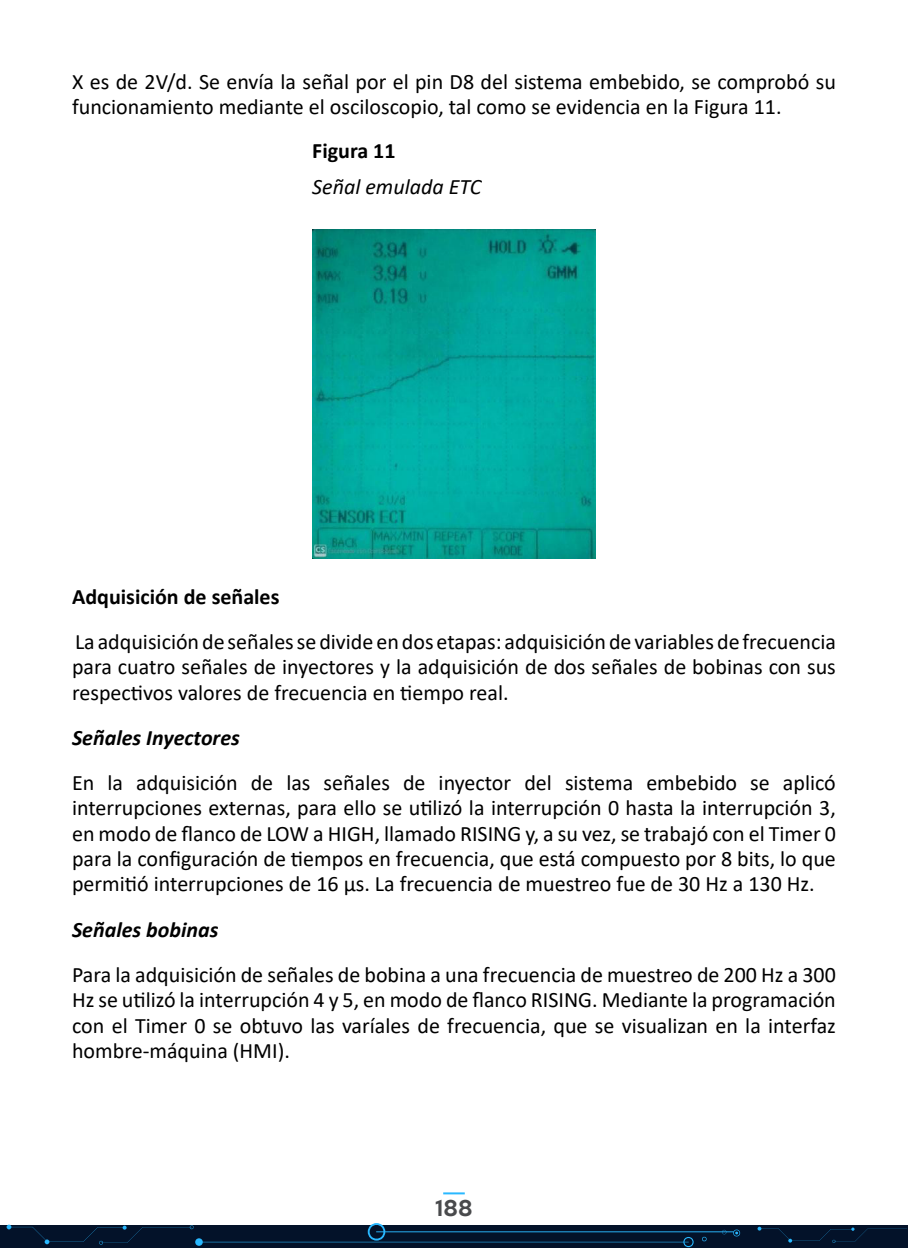
<style>
.page{position:relative;width:908px;height:1248px;background:#fff}
.page>*{position:absolute;margin:0;border:0;box-sizing:border-box;transform-origin:0 0}
.t1{font:22px/25.2px "Calibri";color:#000;text-align:justify}
.t2{font:italic 700 22px "Calibri";color:#000}
.t3{font:700 22px "Calibri";color:#000}
.t4{font:italic 22px "Calibri";color:#000}
.t5{font:500 20px "Keep Calm";color:#494a4c}
</style>
<div class="page">
<div style="left:0;top:1225px;width:907px;height:22px;background:#031229"></div>
<svg style="left:7px;top:1223px;width:733px;height:23px"></svg>
<svg style="left:757px;top:1226px;width:150px;height:17px"></svg>
<hr style="left:443px;top:1192px;width:21px;height:2px;background:#29b8ff">
<img style="left:313px;top:229px;width:281px;height:329px">
<p class="t1" style="left:72px;top:68px;width:765px">X es de 2V/d. Se envía la señal por el pin D8 del sistema embebido, se comprobó su funcionamiento mediante el osciloscopio, tal como se evidencia en la Figura 11.</p>
<p class="t3" style="left:312px;top:135px;width:85px">Figura 11</p>
<p class="t4" style="left:312px;top:171px;width:170px">Señal emulada ETC</p>
<p class="t3" style="left:72px;top:580px;width:209px">Adquisición de señales</p>
<p class="t1" style="left:72px;top:628px;width:765px">La adquisición de señales se divide en dos etapas: adquisición de variables de frecuencia para cuatro señales de inyectores y la adquisición de dos señales de bobinas con sus respectivos valores de frecuencia en tiempo real.</p>
<p class="t2" style="left:72px;top:722px;width:169px">Señales Inyectores</p>
<p class="t1" style="left:72px;top:769px;width:765px">En la adquisición de las señales de inyector del sistema embebido se aplicó interrupciones externas, para ello se utilizó la interrupción 0 hasta la interrupción 3, en modo de flanco de LOW a HIGH, llamado RISING y, a su vez, se trabajó con el Timer 0 para la configuración de tiempos en frecuencia, que está compuesto por 8 bits, lo que permitió interrupciones de 16 µs. La frecuencia de muestreo fue de 30 Hz a 130 Hz.</p>
<p class="t2" style="left:72px;top:913px;width:148px">Señales bobinas</p>
<p class="t1" style="left:72px;top:961px;width:765px">Para la adquisición de señales de bobina a una frecuencia de muestreo de 200 Hz a 300<br>Hz se utilizó la interrupción 4 y 5, en modo de flanco RISING. Mediante la programación con el Timer 0 se obtuvo las varíales de frecuencia, que se visualizan en la interfaz hombre-máquina (HMI).</p>
<p class="t5" style="left:435px;top:1190px;width:39px">188</p>
</div>
